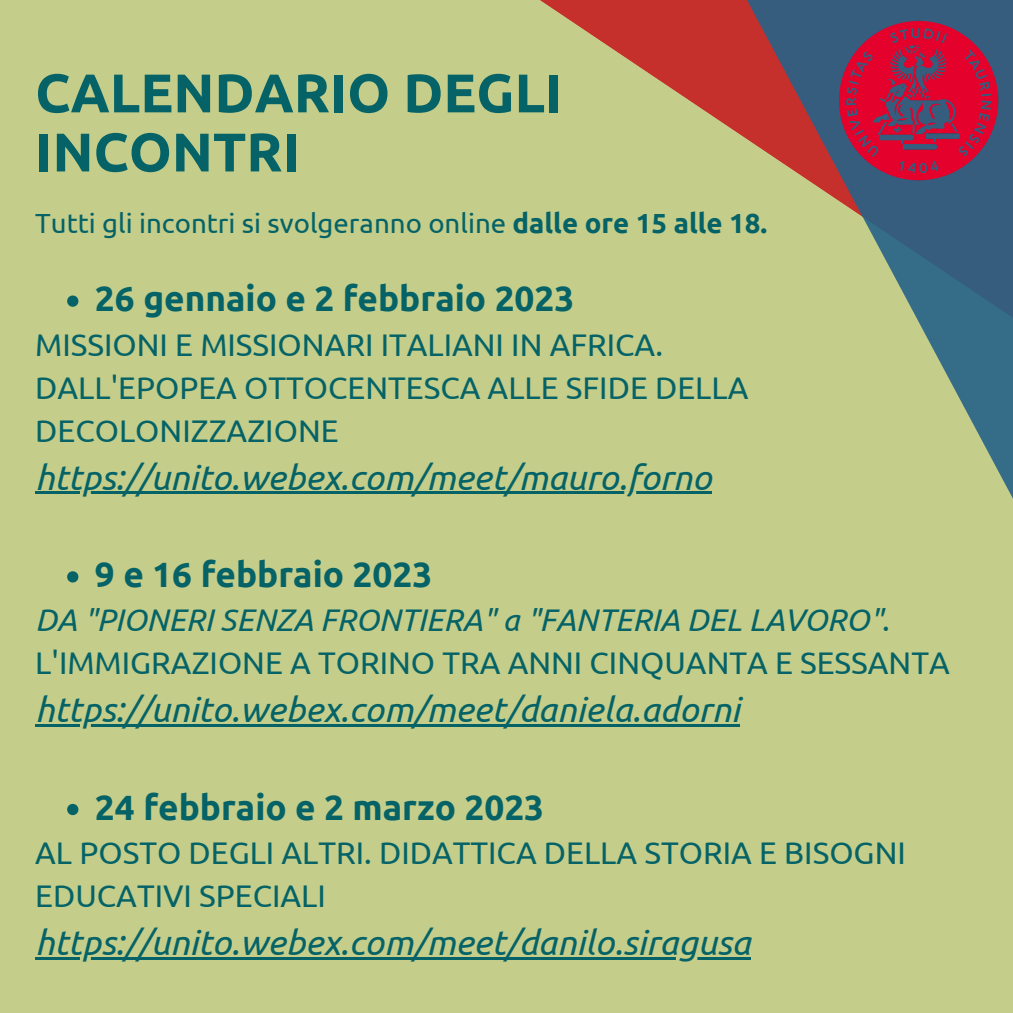
<style>
.page{position:relative;width:1013px;height:1013px;background:#fff}
.page>*{position:absolute;margin:0;border:0;box-sizing:border-box;transform-origin:0 0}
.t1{font:700 54.38px/59px "Ubuntu";color:#056367}
.t2{font:italic 35.12px "Ubuntu";color:#056367}
.t3{font:700 35.12px "Ubuntu";color:#056367}
.t4{font:31.25px/43.1px "Ubuntu";color:#056367}
.t5{font:27.62px "Ubuntu";color:#056367}
.s1{font-weight:700}
.s2{font-style:italic}
</style>
<div class="page">
<div style="left:0;top:0;width:1012px;height:1012px;background:#c5cd8a"></div>
<svg style="left:540px;top:0;width:472px;height:497px"></svg>
<svg style="left:67px;top:295px;width:11px;height:12px"></svg>
<svg style="left:67px;top:571px;width:11px;height:11px"></svg>
<svg style="left:67px;top:803px;width:11px;height:12px"></svg>
<hr style="left:35px;top:491px;width:676px;height:3px;background:#056367">
<hr style="left:35px;top:724px;width:704px;height:3px;background:#056367">
<hr style="left:35px;top:956px;width:715px;height:3px;background:#056367">
<img style="left:825px;top:13px;width:185px;height:170px">
<h1 class="t1" style="left:35px;top:63px;width:528px">CALENDARIO DEGLI<br>INCONTRI</h1>
<p class="t5" style="left:35px;top:207px;width:733px">Tutti gli incontri si svolgeranno online <span class="s1">dalle ore 15 alle 18.</span></p>
<p class="t3" style="left:95px;top:279px;width:481px">26 gennaio e 2 febbraio 2023</p>
<p class="t4" style="left:35px;top:322px;width:714px">MISSIONI E MISSIONARI ITALIANI IN AFRICA.<br>DALL'EPOPEA OTTOCENTESCA ALLE SFIDE DELLA<br>DECOLONIZZAZIONE</p>
<p class="t2" style="left:35px;top:457px;width:678px">https://unito.webex.com/meet/mauro.forno</p>
<p class="t3" style="left:95px;top:554px;width:339px">9 e 16 febbraio 2023</p>
<p class="t4" style="left:35px;top:598px;width:916px"><span class="s2">DA "PIONERI SENZA FRONTIERA" a "FANTERIA DEL LAVORO"</span>.<br>L'IMMIGRAZIONE A TORINO TRA ANNI CINQUANTA E SESSANTA</p>
<p class="t2" style="left:35px;top:689px;width:706px">https://unito.webex.com/meet/daniela.adorni</p>
<p class="t3" style="left:95px;top:787px;width:451px">24 febbraio e 2 marzo 2023</p>
<p class="t4" style="left:35px;top:830px;width:872px">AL POSTO DEGLI ALTRI. DIDATTICA DELLA STORIA E BISOGNI<br>EDUCATIVI SPECIALI</p>
<p class="t2" style="left:35px;top:922px;width:716px">https://unito.webex.com/meet/danilo.siragusa</p>
</div>
